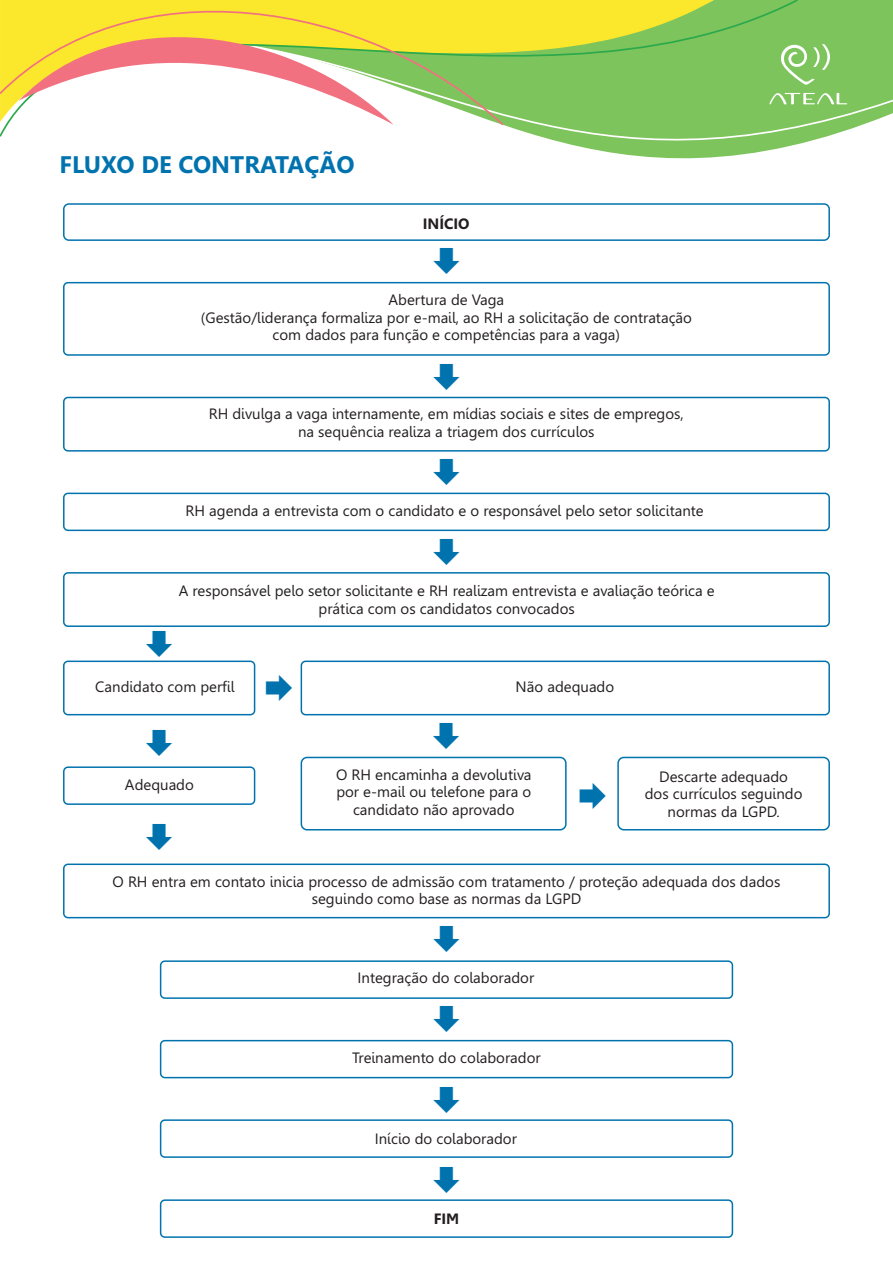
<style>
.page{position:relative;width:893px;height:1263px;background:#fff}
.page>*{position:absolute;margin:0;border:0;box-sizing:border-box;transform-origin:0 0}
.t1{font:700 24px "Gisha";color:#0073ae}
.t2{font:15px/17.5px "Gisha";color:#231f20;text-align:center}
.t3{font:700 15px "Gisha";color:#231f20}
</style>
<div class="page">
<div style="left:63px;top:282px;width:767px;height:74px;border:1px solid #0073ae;border-radius:4px"></div>
<div style="left:63px;top:203px;width:767px;height:38px;border:1px solid #0073ae;border-radius:5px"></div>
<div style="left:63px;top:397px;width:767px;height:55px;border:1px solid #0073ae;border-radius:4px"></div>
<div style="left:63px;top:572px;width:767px;height:55px;border:1px solid #0073ae;border-radius:4px"></div>
<div style="left:301px;top:660px;width:529px;height:55px;border:1px solid #0073ae;border-radius:4px"></div>
<div style="left:63px;top:863px;width:767px;height:55px;border:1px solid #0073ae;border-radius:4px"></div>
<div style="left:63px;top:660px;width:192px;height:55px;border:1px solid #0073ae;border-radius:4px"></div>
<div style="left:63px;top:493px;width:767px;height:38px;border:1px solid #0073ae;border-radius:4px"></div>
<div style="left:160px;top:960px;width:573px;height:39px;border:1px solid #0073ae;border-radius:4px"></div>
<div style="left:160px;top:1040px;width:573px;height:38px;border:1px solid #0073ae;border-radius:4px"></div>
<div style="left:160px;top:1119px;width:573px;height:39px;border:1px solid #0073ae;border-radius:4px"></div>
<div style="left:160px;top:1199px;width:573px;height:39px;border:1px solid #0073ae;border-radius:4px"></div>
<div style="left:301px;top:757px;width:266px;height:73px;border:1px solid #0073ae;border-radius:6px"></div>
<div style="left:617px;top:757px;width:213px;height:73px;border:1px solid #0073ae;border-radius:6px"></div>
<div style="left:63px;top:766px;width:192px;height:39px;border:1px solid #0073ae;border-radius:4px"></div>
<svg style="left:800px;top:0;width:93px;height:232px;fill:#7ec45c"></svg>
<svg style="left:204px;top:38px;width:689px;height:169px"></svg>
<svg style="left:0;top:0;width:800px;height:144px"></svg>
<svg style="left:0;top:0;width:505px;height:127px"></svg>
<svg style="left:19px;top:0;width:375px;height:125px"></svg>
<svg style="left:769px;top:44px;width:78px;height:60px;background:#90cc73"></svg>
<h1 class="t1" style="left:60px;top:155px;width:296px">FLUXO DE CONTRATAÇÃO</h1>
<p class="t3" style="left:423px;top:218px;width:48px">INÍCIO</p>
<p class="t2" style="left:201px;top:292px;width:493px">Abertura de Vaga<br>(Gestão/liderança formaliza por e-mail, ao RH a solicitação de contratação com dados para função e competências para a vaga)</p>
<p class="t2" style="left:209px;top:407px;width:477px">RH divulga a vaga internamente, em mídias sociais e sites de empregos, na sequência realiza a triagem dos currículos</p>
<p class="t2" style="left:185px;top:503px;width:520px">RH agenda a entrevista com o candidato e o responsável pelo setor solicitante</p>
<p class="t2" style="left:179px;top:584px;width:537px">A responsável pelo setor solicitante e RH realizam entrevista e avaliação teórica e prática com os candidatos convocados</p>
<p class="t2" style="left:95px;top:679px;width:141px">Candidato com perfil</p>
<p class="t2" style="left:516px;top:679px;width:100px">Não adequado</p>
<p class="t2" style="left:125px;top:777px;width:70px">Adequado</p>
<p class="t2" style="left:336px;top:767px;width:197px">O RH encaminha a devolutiva por e-mail ou telefone para o candidato não aprovado</p>
<p class="t2" style="left:645px;top:769px;width:159px">Descarte adequado<br>dos currículos seguindo normas da LGPD.</p>
<p class="t2" style="left:113px;top:874px;width:669px">O RH entra em contato inicia processo de admissão com tratamento / proteção adequada dos dados seguindo como base as normas da LGPD</p>
<p class="t2" style="left:358px;top:971px;width:178px">Integração do colaborador</p>
<p class="t2" style="left:352px;top:1050px;width:190px">Treinamento do colaborador</p>
<p class="t2" style="left:375px;top:1131px;width:144px">Início do colaborador</p>
<p class="t3" style="left:434px;top:1212px;width:27px">FIM</p>
</div>
